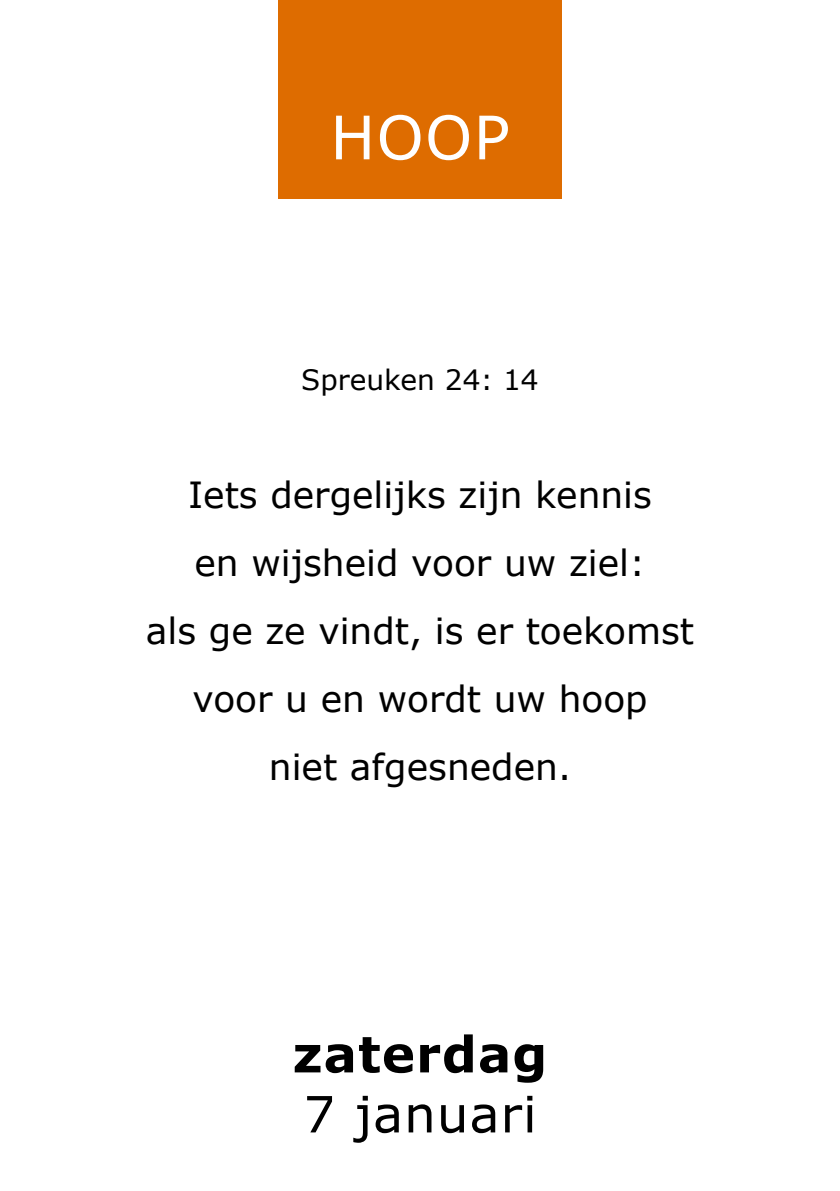
<style>
.page{position:relative;width:840px;height:1191px;background:#fff}
.page>*{position:absolute;margin:0;border:0;box-sizing:border-box;transform-origin:0 0}
.t1{font:60px "Verdana";color:#fff}
.t2{font:700 50px "Verdana";letter-spacing:.02em;color:#000}
.t3{font:50px "Verdana";letter-spacing:.02em;color:#000}
.t4{font:36px/68px "Verdana";color:#000;text-align:center}
.t5{font:28px "Verdana";color:#000}
</style>
<div class="page">
<div style="left:278px;top:0;width:283px;height:198px;background:#de6c00"></div>
<h1 class="t1" style="left:330px;top:96px;width:181px">HOOP</h1>
<p class="t5" style="left:301px;top:360px;width:239px">Spreuken 24: 14</p>
<p class="t4" style="left:146px;top:460px;width:549px">Iets dergelijks zijn kennis<br>en wijsheid voor uw ziel:<br>als ge ze vindt, is er toekomst voor u en wordt uw hoop<br>niet afgesneden.</p>
<h2 class="t2" style="left:292px;top:1021px;width:256px">zaterdag</h2>
<h2 class="t3" style="left:303px;top:1079px;width:235px">7 januari</h2>
</div>
